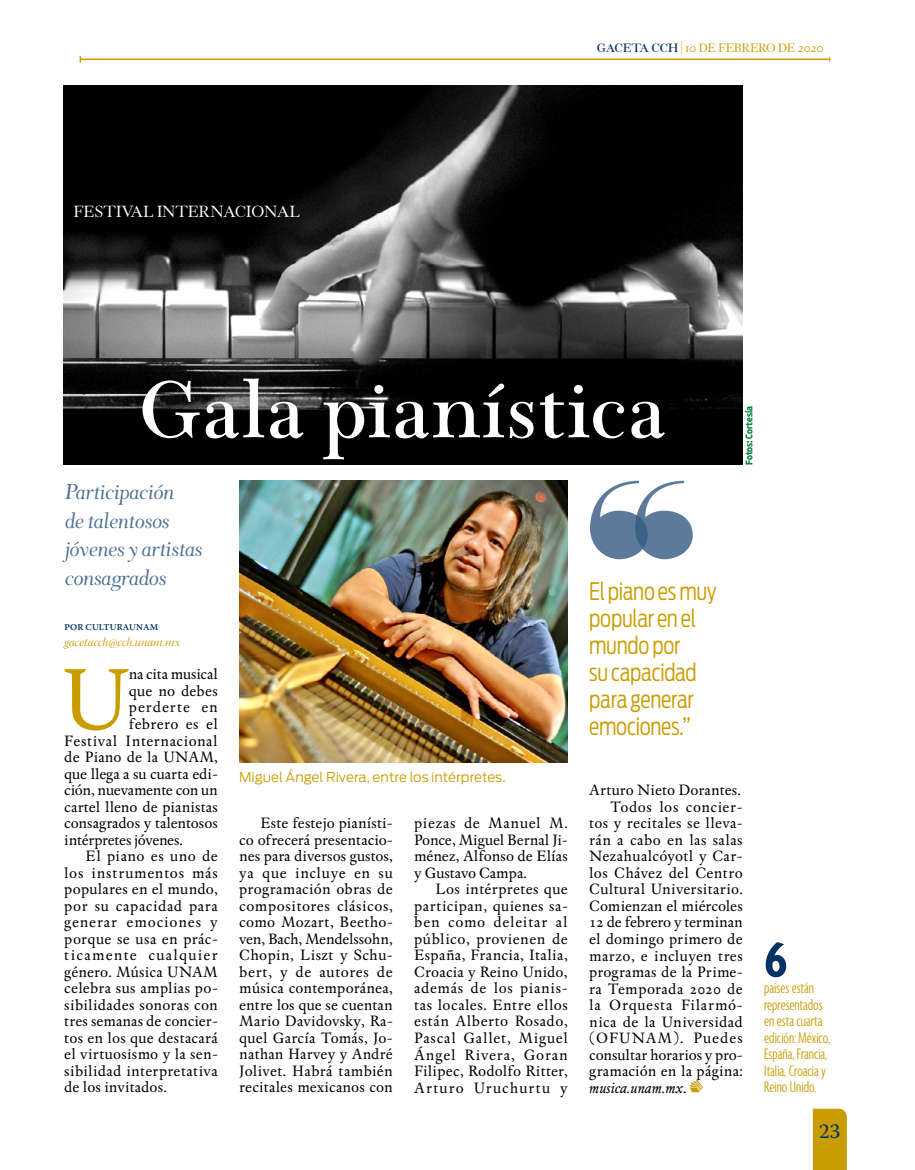
<style>
.page{position:relative;width:915px;height:1170px;background:#fff}
.page>*{position:absolute;margin:0;border:0;box-sizing:border-box;transform-origin:0 0}
.t1{font:90.9px "Warnock Pro";color:#c99c00}
.t2{font:600 90px "Wessex";color:#fff}
.t3{font:700 condensed 52.5px "Agenda";color:#003263}
.t4{font:300 24px/27px "Antenna Cond";letter-spacing:-.01em;color:#c99c00;scale:.91 1}
.t5{font:italic 24px/28.8px "Wessex";letter-spacing:-.02em;color:#4d7092}
.t6{font:21px "Warnock Pro";color:#003263}
.t7{font:18px "Wessex";color:#fff}
.t8{font:300 extra-condensed 16.5px/16.5px "Agenda";color:#c99c00}
.t9{font:15.75px/16.5px "Espinosa Nova";letter-spacing:.01em;color:#000;text-align:justify}
.t10{font:15.75px "Espinosa Nova";letter-spacing:.03em;color:#000}
.t11{font:15.75px "Espinosa Nova";letter-spacing:-.01em;color:#000}
.t12{font:15.75px "Espinosa Nova";letter-spacing:.05em;color:#000}
.t13{font:15.75px "Espinosa Nova";letter-spacing:.035em;color:#000}
.t14{font:15.75px "Espinosa Nova";letter-spacing:-.02em;color:#000}
.t15{font:15.75px "Espinosa Nova";letter-spacing:-.015em;color:#000}
.t16{font:15.75px "Espinosa Nova";letter-spacing:-.025em;color:#000}
.t17{font:15.75px "Espinosa Nova";letter-spacing:.04em;color:#000}
.t18{font:15.75px "Espinosa Nova";letter-spacing:.08em;color:#000}
.t19{font:15.75px "Espinosa Nova";letter-spacing:.045em;color:#000}
.t20{font:15.75px "Espinosa Nova";letter-spacing:.065em;color:#000}
.t21{font:italic 15.75px "Espinosa Nova";color:#000}
.t22{font:15.75px "Espinosa Nova";letter-spacing:.055em;color:#000}
.t23{font:300 13.5px "Antenna";color:#c99c00}
.t24{font:13.5px "Wessex";color:#c99c00}
.t25{font:12px "Warnock Pro It Disp";color:#c99c00}
.t26{font:600 9px "Warnock Pro";letter-spacing:.015em;color:#003263}
.t27{font:700 9px "Antenna Cond";letter-spacing:-.005em;color:#007c37}
.s1{font-weight:600;color:#003263}
.s2{font-family:"Antenna"}
.s3{font-style:normal}
</style>
<div class="page">
<div style="left:812px;top:1108px;width:34px;height:61px;background:#c99c00"></div>
<hr style="left:80px;top:59px;width:749px;height:1px;background:#c99c00">
<img style="left:63px;top:85px;width:679px;height:380px">
<svg style="left:689px;top:1079px;width:14px;height:13px"></svg>
<svg style="left:590px;top:480px;width:102px;height:79px"></svg>
<img style="left:239px;top:480px;width:328px;height:282px">
<p class="t7" style="left:74px;top:202px;width:228px">FESTIVAL INTERNACIONAL</p>
<p class="t24" style="left:596px;top:40px;width:228px"><span class="s1">GACETA CCH</span> | 10 DE FEBRERO DE 2020</p>
<h2 class="t2" style="left:139px;top:362px;width:529px">Gala pianística</h2>
<h3 class="t5" style="left:64px;top:477px;width:139px">Participación<br>de talentosos jóvenes y artistas consagrados</h3>
<p class="t26" style="left:64px;top:621px;width:95px">POR CULTURAUNAM</p>
<p class="t25" style="left:64px;top:636px;width:117px">gacetacch@cch.unam.mx</p>
<h1 class="t1" style="left:62px;top:644px;width:68px">U</h1>
<p class="t11" style="left:129px;top:665px;width:91px">na cita musical</p>
<p class="t27" style="left:743px;top:465px;width:60px;rotate:-90deg">Fotos: Cortesía</p>
<h3 class="t4" style="left:589px;top:577px;width:141px">El piano es muy popular en el mundo por<br>su capacidad para generar emociones.<span class="s2">”</span></h3>
<p class="t9" style="left:129px;top:683px;width:91px">que no debes</p>
<p class="t22" style="left:129px;top:698px;width:91px">perderte en</p>
<p class="t9" style="left:129px;top:716px;width:91px">febrero es el</p>
<p class="t13" style="left:64px;top:731px;width:155px">Festival Internacional</p>
<p class="t9" style="left:64px;top:749px;width:155px">de Piano de la UNAM,</p>
<p class="t9" style="left:64px;top:765px;width:155px">que llega a su cuarta edi-</p>
<p class="t14" style="left:64px;top:781px;width:155px">ción, nuevamente con un</p>
<p class="t9" style="left:64px;top:798px;width:155px">cartel lleno de pianistas</p>
<p class="t9" style="left:64px;top:815px;width:155px">consagrados y talentosos</p>
<p class="t16" style="left:64px;top:830px;width:120px">intérpretes jóvenes.</p>
<p class="t10" style="left:86px;top:847px;width:134px">El piano es uno de</p>
<p class="t12" style="left:64px;top:863px;width:155px">los instrumentos más</p>
<p class="t9" style="left:64px;top:881px;width:155px">populares en el mundo,</p>
<p class="t17" style="left:64px;top:896px;width:155px">por su capacidad para</p>
<p class="t12" style="left:64px;top:913px;width:155px">generar emociones y</p>
<p class="t9" style="left:64px;top:930px;width:155px">porque se usa en prác-</p>
<p class="t18" style="left:64px;top:946px;width:155px">ticamente cualquier</p>
<p class="t9" style="left:64px;top:963px;width:155px">género. Música UNAM</p>
<p class="t9" style="left:64px;top:980px;width:155px">celebra sus amplias po-</p>
<p class="t9" style="left:64px;top:996px;width:155px">sibilidades sonoras con</p>
<p class="t9" style="left:64px;top:1013px;width:155px">tres semanas de concier-</p>
<p class="t9" style="left:64px;top:1029px;width:155px">tos en los que destacará</p>
<p class="t9" style="left:64px;top:1046px;width:155px">el virtuosismo y la sen-</p>
<p class="t9" style="left:64px;top:1062px;width:155px">sibilidad interpretativa</p>
<p class="t9" style="left:64px;top:1079px;width:104px">de los invitados.</p>
<p class="t23" style="left:239px;top:769px;width:268px">Miguel Ángel Rivera, entre los intérpretes.</p>
<p class="t9" style="left:589px;top:782px;width:153px">Arturo Nieto Dorantes.</p>
<p class="t10" style="left:610px;top:797px;width:134px">Todos los concier-</p>
<p class="t9" style="left:589px;top:815px;width:155px">tos y recitales se lleva-</p>
<p class="t10" style="left:589px;top:830px;width:155px">rán a cabo en las salas</p>
<p class="t9" style="left:589px;top:848px;width:155px">Nezahualcóyotl y Car-</p>
<p class="t9" style="left:589px;top:865px;width:155px">los Chávez del Centro</p>
<p class="t9" style="left:589px;top:881px;width:155px">Cultural Universitario.</p>
<p class="t9" style="left:589px;top:898px;width:155px">Comienzan el miércoles</p>
<p class="t15" style="left:589px;top:913px;width:155px">12 de febrero y terminan</p>
<p class="t9" style="left:589px;top:931px;width:155px">el domingo primero de</p>
<p class="t9" style="left:589px;top:947px;width:155px">marzo, e incluyen tres</p>
<p class="t9" style="left:589px;top:964px;width:155px">programas de la Prime-</p>
<p class="t9" style="left:589px;top:980px;width:155px">ra Temporada 2020 de</p>
<p class="t19" style="left:589px;top:996px;width:155px">la Orquesta Filarmó-</p>
<p class="t9" style="left:589px;top:1013px;width:155px">nica de la Universidad</p>
<p class="t20" style="left:589px;top:1029px;width:155px">(OFUNAM). Puedes</p>
<p class="t11" style="left:589px;top:1045px;width:155px">consultar horarios y pro-</p>
<p class="t9" style="left:589px;top:1063px;width:155px">gramación en la página:</p>
<p class="t21" style="left:589px;top:1078px;width:99px">musica.unam.mx<span class="s3">.</span></p>
<p class="t9" style="left:239px;top:815px;width:155px;text-indent:21px">Este festejo pianísti&shy;co ofrecerá presentacio&shy;nes para diversos gustos, ya que incluye en su programación obras de compositores clásicos, como Mozart, Beetho&shy;ven, Bach, Mendelssohn, Chopin, Liszt y Schu&shy;bert, y de autores de música contemporánea, entre los que se cuentan Mario Davidovsky, Ra&shy;quel García Tomás, Jo&shy;nathan Harvey y André Jolivet. Habrá también recitales mexicanos con</p>
<p class="t9" style="left:414px;top:815px;width:155px">piezas de Manuel M.<br>Ponce, Miguel Bernal Ji&shy;ménez, Alfonso de Elías y Gustavo Campa.</p>
<p class="t9" style="left:414px;top:881px;width:155px;text-indent:21px">Los intérpretes que participan, quienes sa&shy;ben como deleitar al público, provienen de España, Francia, Italia, Croacia y Reino Unido, además de los pianis&shy;tas locales. Entre ellos están Alberto Rosado, Pascal Gallet, Miguel Ángel Rivera, Goran Filipec, Rodolfo Ritter, Arturo Uruchurtu y</p>
<h3 class="t3" style="left:764px;top:928px;width:25px">6</h3>
<p class="t8" style="left:764px;top:979px;width:67px">países están representados en esta cuarta edición: México,<br>España, Francia,<br>Italia, Croacia y<br>Reino Unido.</p>
<h3 class="t6" style="left:819px;top:1118px;width:23px">23</h3>
</div>
